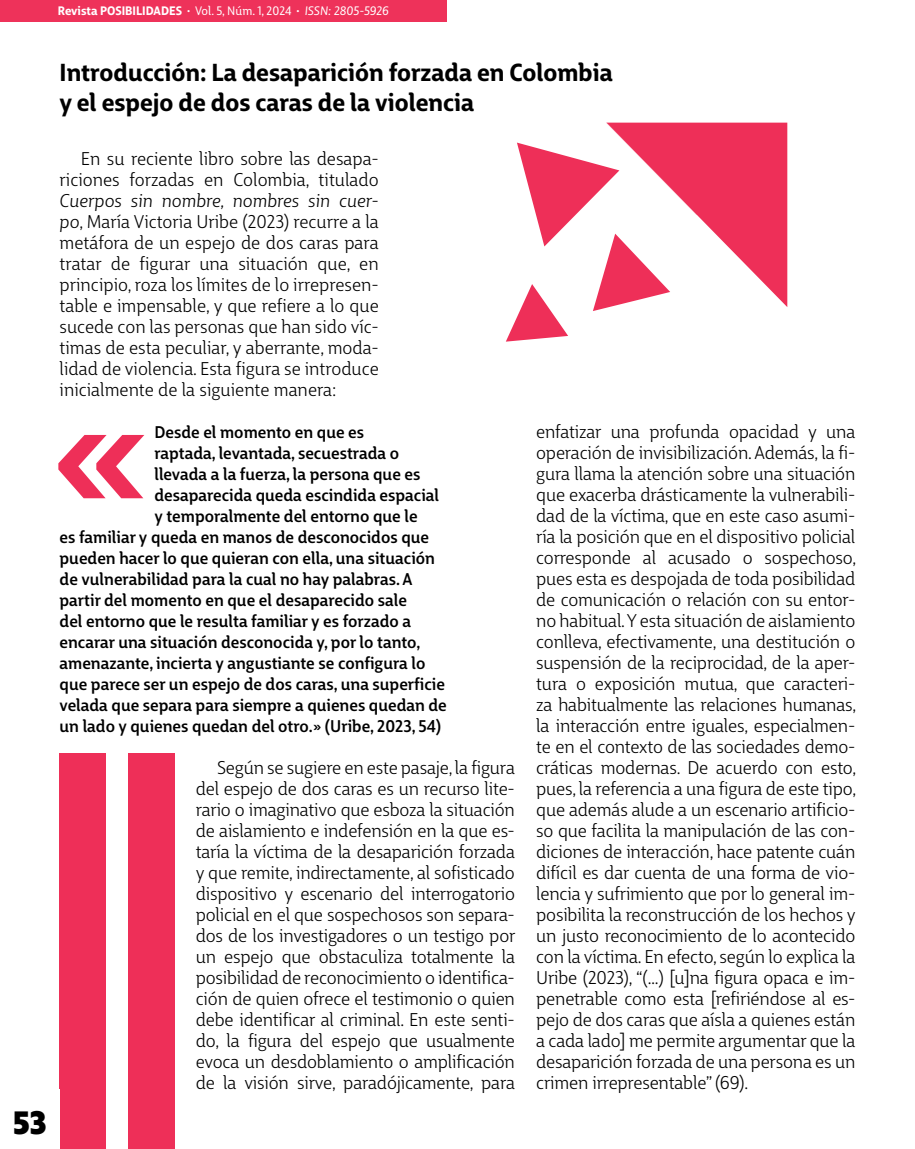
<style>
.page{position:relative;width:915px;height:1149px;background:#fff}
.page>*{position:absolute;margin:0;border:0;box-sizing:border-box;transform-origin:0 0}
.Tx-CitaExtensa{font:500 200.7px "Big City Grotesque Pro";color:#ee2f58}
.t1{font:800 31.5px "Big City Grotesque Pro";color:#000}
.T2{font:700 24px/30px "Big City Grotesque Pro";color:#000}
.Tx-Fondo{font:18px/21px "Big City Grotesque Pro";letter-spacing:-.01em;color:#000;text-align:justify}
.Tx-CitaExtensa-2{font:500 16.5px "Big City Grotesque Pro";color:#000}
.t2{font:700 12px "Big City Grotesque Pro";color:#fff}
.s1{font-weight:400}
.s2{font-weight:400;font-style:italic}
.s3{font-style:italic}
</style>
<div class="page">
<div style="left:60px;top:753px;width:46px;height:395px;background:#ee2f58"></div>
<div style="left:128px;top:753px;width:46px;height:395px;background:#ee2f58"></div>
<svg style="left:506px;top:123px;width:281px;height:218px"></svg>
<div style="left:0;top:0;width:446px;height:21px;background:#ee325a"></div>
<p class="t2" style="left:58px;top:1px;width:332px">Revista POSIBILIDADES · <span class="s1">Vol. 5, Núm. 1, 2024</span> · <span class="s2">ISSN: 2805-5926</span></p>
<h2 class="t1" style="left:13px;top:1095px;width:35px">53</h2>
<p class="T2" style="left:60px;top:55px;width:554px">Introducción: La desaparición forzada en Colombia y el espejo de dos caras de la violencia</p>
<p class="Tx-Fondo" style="left:60px;top:146px;width:320px;text-indent:21px">En su reciente libro sobre las desapa&shy;riciones forzadas en Colombia, titulado <span class="s3">Cuerpos sin nombre, nombres sin cuer&shy;po</span>, María Victoria Uribe (2023) recurre a la metáfora de un espejo de dos caras para tratar de figurar una situación que, en principio, roza los límites de lo irrepresen&shy;table e impensable, y que refiere a lo que sucede con las personas que han sido víc&shy;timas de esta peculiar, y aberrante, moda&shy;lidad de violencia. Esta figura se introduce inicialmente de la siguiente manera:</p>
<p class="Tx-CitaExtensa" style="left:52px;top:287px;width:104px">«</p>
<p class="Tx-Fondo" style="left:536px;top:419px;width:321px">enfatizar una profunda opacidad y una operación de invisibilización. Además, la fi&shy;gura llama la atención sobre una situación que exacerba drásticamente la vulnerabili&shy;dad de la víctima, que en este caso asumi&shy;ría la posición que en el dispositivo policial corresponde al acusado o sospechoso, pues esta es despojada de toda posibilidad de comunicación o relación con su entor&shy;no habitual. Y esta situación de aislamiento conlleva, efectivamente, una destitución o suspensión de la reciprocidad, de la aper&shy;tura o exposición mutua, que caracteri&shy;za habitualmente las relaciones humanas, la interacción entre iguales, especialmen&shy;te en el contexto de las sociedades demo&shy;cráticas modernas. De acuerdo con esto, pues, la referencia a una figura de este tipo, que además alude a un escenario artificio&shy;so que facilita la manipulación de las con&shy;diciones de interacción, hace patente cuán difícil es dar cuenta de una forma de vio&shy;lencia y sufrimiento que por lo general im&shy;posibilita la reconstrucción de los hechos y un justo reconocimiento de lo acontecido con la víctima. En efecto, según lo explica la Uribe (2023), “(…) [u]na figura opaca e im&shy;penetrable como esta [refiriéndose al es&shy;pejo de dos caras que aísla a quienes están a cada lado] me permite argumentar que la desaparición forzada de una persona es un crimen irrepresentable” (69).</p>
<p class="Tx-CitaExtensa-2" style="left:154px;top:418px;width:211px">Desde el momento en que es</p>
<p class="Tx-CitaExtensa-2" style="left:154px;top:439px;width:246px">raptada, levantada, secuestrada o</p>
<p class="Tx-CitaExtensa-2" style="left:154px;top:460px;width:267px">llevada a la fuerza, la persona que es</p>
<p class="Tx-CitaExtensa-2" style="left:154px;top:481px;width:286px">desaparecida queda escindida espacial</p>
<p class="Tx-CitaExtensa-2" style="left:154px;top:502px;width:264px">y temporalmente del entorno que le</p>
<p class="Tx-CitaExtensa-2" style="left:60px;top:523px;width:371px">es familiar y queda en manos de desconocidos que</p>
<p class="Tx-CitaExtensa-2" style="left:60px;top:544px;width:377px">pueden hacer lo que quieran con ella, una situación</p>
<p class="Tx-CitaExtensa-2" style="left:60px;top:565px;width:354px">de vulnerabilidad para la cual no hay palabras. A</p>
<p class="Tx-CitaExtensa-2" style="left:60px;top:586px;width:349px">partir del momento en que el desaparecido sale</p>
<p class="Tx-CitaExtensa-2" style="left:60px;top:607px;width:353px">del entorno que le resulta familiar y es forzado a</p>
<p class="Tx-CitaExtensa-2" style="left:60px;top:628px;width:362px">encarar una situación desconocida y, por lo tanto,</p>
<p class="Tx-CitaExtensa-2" style="left:60px;top:649px;width:367px">amenazante, incierta y angustiante se configura lo</p>
<p class="Tx-CitaExtensa-2" style="left:60px;top:670px;width:387px">que parece ser un espejo de dos caras, una superficie</p>
<p class="Tx-CitaExtensa-2" style="left:60px;top:691px;width:388px">velada que separa para siempre a quienes quedan de</p>
<p class="Tx-CitaExtensa-2" style="left:60px;top:712px;width:383px">un lado y quienes quedan del otro.» (Uribe, 2023, 54)</p>
<p class="Tx-Fondo" style="left:196px;top:755px;width:321px;text-indent:21px">Según se sugiere en este pasaje, la figura del espejo de dos caras es un recurso lite&shy;rario o imaginativo que esboza la situación de aislamiento e indefensión en la que es&shy;taría la víctima de la desaparición forzada y que remite, indirectamente, al sofisticado dispositivo y escenario del interrogatorio policial en el que sospechosos son separa&shy;dos de los investigadores o un testigo por un espejo que obstaculiza totalmente la posibilidad de reconocimiento o identifica&shy;ción de quien ofrece el testimonio o quien debe identificar al criminal. En este senti&shy;do, la figura del espejo que usualmente evoca un desdoblamiento o amplificación de la visión sirve, paradójicamente, para</p>
</div>
